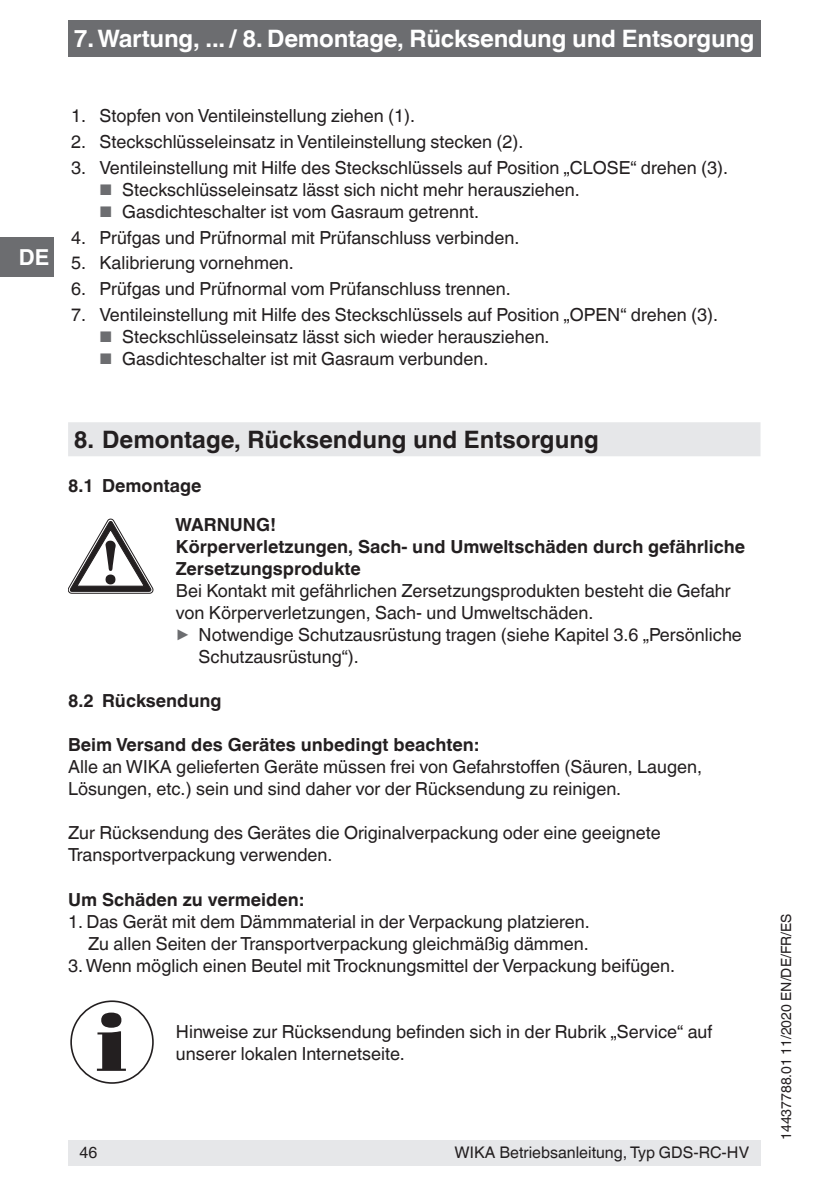
<style>
.page{position:relative;width:840px;height:1191px;background:#fff}
.page>*{position:absolute;margin:0;border:0;box-sizing:border-box;transform-origin:0 0}
.t1{font:700 24px "Helvetica World";letter-spacing:-.01em;color:#fff}
.t2{font:700 24px "Helvetica World";color:#231f20}
.t3{font:700 22px "Helvetica World";color:#fff}
.t4{font:18px/22px "Helvetica World";color:#231f20}
.t5{font:700 18px/39.6px "Helvetica World";color:#231f20}
.t6{font:16px "Helvetica World";color:#231f20}
.t7{font:14px "Helvetica World";color:#231f20}
.s1{font-size:15.4px;color:#6c6d70}
.s2{font-size:17.8px;color:#6c6d70}
</style>
<div class="page">
<div style="left:68px;top:1140px;width:692px;height:25px;background:#e6e7e9"></div>
<div style="left:0;top:237px;width:54px;height:39px;background:#6c6d70"></div>
<div style="left:68px;top:20px;width:692px;height:37px;background:#6c6d70"></div>
<div style="left:68px;top:422px;width:692px;height:34px;background:#e6e7e9"></div>
<svg style="left:68px;top:519px;width:85px;height:74px"></svg>
<svg style="left:97px;top:1012px;width:29px;height:58px"></svg>
<div style="left:70px;top:1000px;width:84px;height:83px;border:2px solid #231f20;border-radius:50%"></div>
<p class="t3" style="left:19px;top:244px;width:32px">DE</p>
<h1 class="t1" style="left:74px;top:25px;width:682px">7. Wartung, ... / 8. Demontage, Rücksendung und Entsorgung</h1>
<p class="t4" style="left:71px;top:105px;width:345px">1. Stopfen von Ventileinstellung ziehen (1).</p>
<p class="t4" style="left:71px;top:131px;width:454px">2. Steckschlüsseleinsatz in Ventileinstellung stecken (2).</p>
<p class="t4" style="left:71px;top:157px;width:658px">3. Ventileinstellung mit Hilfe des Steckschlüssels auf Position „CLOSE“ drehen (3).</p>
<p class="t4" style="left:99px;top:179px;width:481px"><span class="s1">■</span> Steckschlüsseleinsatz lässt sich nicht mehr herausziehen.</p>
<p class="t4" style="left:99px;top:201px;width:381px"><span class="s1">■</span> Gasdichteschalter ist vom Gasraum getrennt.</p>
<p class="t4" style="left:71px;top:226px;width:449px">4. Prüfgas und Prüfnormal mit Prüfanschluss verbinden.</p>
<p class="t4" style="left:71px;top:252px;width:224px">5. Kalibrierung vornehmen.</p>
<p class="t4" style="left:71px;top:278px;width:441px">6. Prüfgas und Prüfnormal vom Prüfanschluss trennen.</p>
<p class="t4" style="left:71px;top:304px;width:648px">7. Ventileinstellung mit Hilfe des Steckschlüssels auf Position „OPEN“ drehen (3).</p>
<p class="t4" style="left:99px;top:326px;width:451px"><span class="s1">■</span> Steckschlüsseleinsatz lässt sich wieder herausziehen.</p>
<p class="t4" style="left:99px;top:348px;width:390px"><span class="s1">■</span> Gasdichteschalter ist mit Gasraum verbunden.</p>
<h1 class="t2" style="left:74px;top:425px;width:526px">8. Demontage, Rücksendung und Entsorgung</h1>
<p class="t5" style="left:175px;top:466px;width:102px;text-indent:-107px">8.1 Demontage<br>WARNUNG!</p>
<p class="t5" style="left:176px;top:536px;width:570px;line-height:22px">Körperverletzungen, Sach- und Umweltschäden durch gefährliche<br>Zersetzungsprodukte</p>
<p class="t4" style="left:176px;top:580px;width:556px">Bei Kontakt mit gefährlichen Zersetzungsprodukten besteht die Gefahr</p>
<p class="t4" style="left:176px;top:602px;width:419px">von Körperverletzungen, Sach- und Umweltschäden.</p>
<p class="t4" style="left:176px;top:624px;width:567px"><span class="s2">▶</span> Notwendige Schutzausrüstung tragen (siehe Kapitel 3.6 „Persönliche</p>
<p class="t4" style="left:198px;top:646px;width:161px">Schutzausrüstung“).</p>
<p class="t5" style="left:68px;top:681px;width:155px">8.2 Rücksendung</p>
<p class="t5" style="left:68px;top:725px;width:412px">Beim Versand des Gerätes unbedingt beachten:</p>
<p class="t4" style="left:68px;top:756px;width:635px">Alle an WIKA gelieferten Geräte müssen frei von Gefahrstoffen (Säuren, Laugen,<br>Lösungen, etc.) sein und sind daher vor der Rücksendung zu reinigen.</p>
<p class="t4" style="left:68px;top:822px;width:593px">Zur Rücksendung des Gerätes die Originalverpackung oder eine geeignete<br>Transportverpackung verwenden.</p>
<p class="t5" style="left:68px;top:879px;width:237px">Um Schäden zu vermeiden:</p>
<p class="t4" style="left:68px;top:910px;width:523px;text-align:right">1. Das Gerät mit dem Dämmmaterial in der Verpackung platzieren.<br>Zu allen Seiten der Transportverpackung gleichmäßig dämmen.</p>
<p class="t4" style="left:68px;top:954px;width:608px">3. Wenn möglich einen Beutel mit Trocknungsmittel der Verpackung beifügen.</p>
<p class="t4" style="left:176px;top:1020px;width:537px">Hinweise zur Rücksendung befinden sich in der Rubrik „Service“ auf unserer lokalen Internetseite.</p>
<p class="t6" style="left:79px;top:1143px;width:19px">46</p>
<p class="t6" style="left:454px;top:1143px;width:296px">WIKA Betriebsanleitung, Typ GDS-RC-HV</p>
<p class="t7" style="left:777px;top:1140px;width:228px;rotate:-90deg">14437788.01 11/2020 EN/DE/FR/ES</p>
</div>
